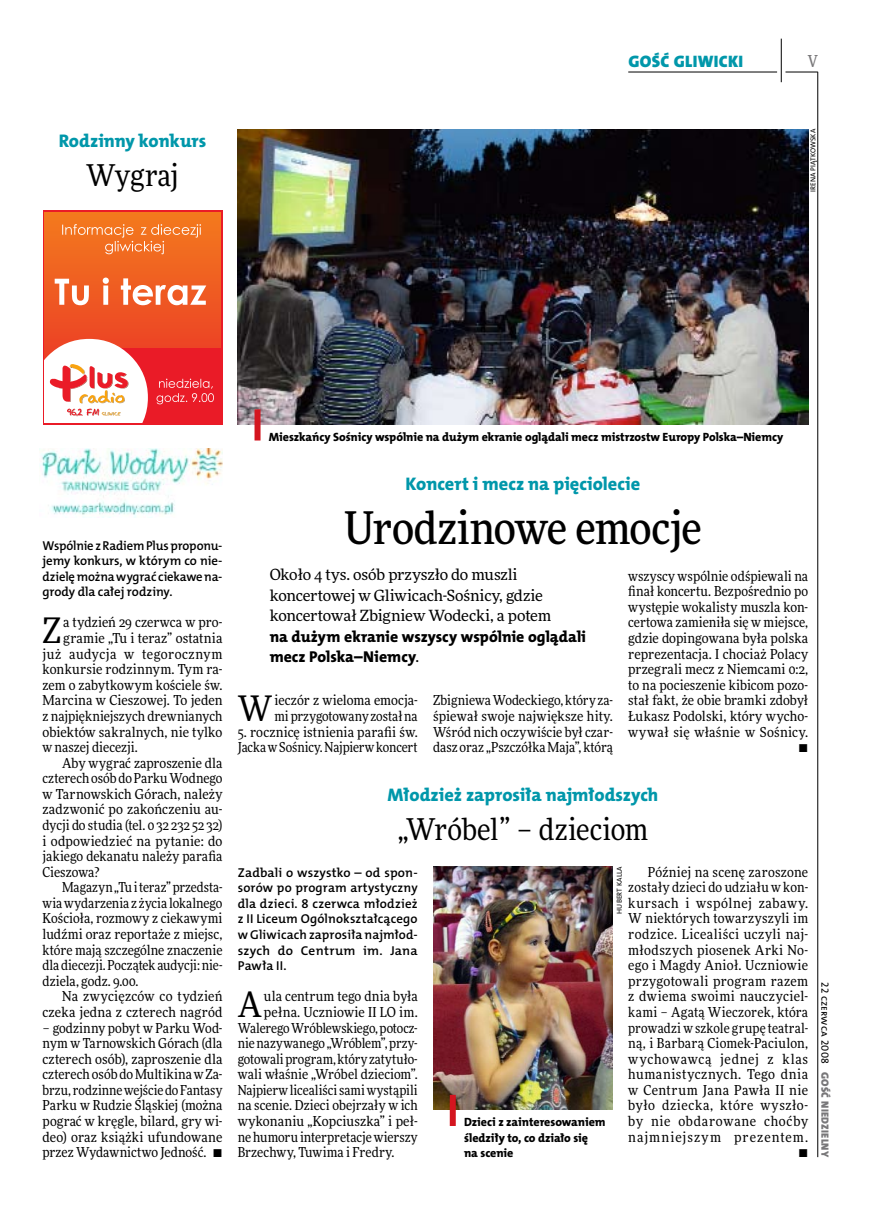
<style>
.page{position:relative;width:872px;height:1221px;background:#fff}
.page>*{position:absolute;margin:0;border:0;box-sizing:border-box;transform-origin:0 0}
.t1{font:500 45px "Freeday Narrow";letter-spacing:-.015em;color:#000}
.t2{font:35.25px "Freeday Narrow News";color:#000}
.t3{font:30px "Freeday Narrow News";letter-spacing:-.005em;color:#000}
.t4{font:18.3px "The Mix HP8 Ex Bld";color:#0097aa}
.t5{font:16.65px "The Mix HP9 Blk";letter-spacing:.02em;color:#0097aa}
.t6{font:500 16.5px "Freeday Narrow";color:#787779;scale:.9 1}
.t7{font:15.75px/20.4px "The Mix HP8 Ex Bld";color:#000}
.t8{font:15.45px/20.4px "Freeday News";letter-spacing:-.01em;color:#000}
.t9{font:13.8px/15.6px "Freeday Narrow News";letter-spacing:.01em;color:#000;text-align:justify}
.t10{font:13.8px/15.6px "Freeday Narrow News";letter-spacing:.03em;color:#000;text-align:right}
.t11{font:13.8px "Freeday Narrow News";letter-spacing:-.01em;color:#000}
.t12{font:13.8px "Freeday Narrow News";letter-spacing:.035em;color:#000}
.t13{font:12.9px/15.6px "The Mix HP6 Se Bld";color:#000;text-align:justify}
.t14{font:12px/15.6px "The Mix HP8 Ex Bld";letter-spacing:-.005em;color:#000}
.t15{font:10.5px "The Mix HP9 Blk";letter-spacing:.025em;color:#787779}
.t16{font:10.5px "The Mix HP5 Plain";letter-spacing:.015em;color:#000}
.t17{font:7.2px "The Mix HP5 Plain";letter-spacing:.015em;color:#000}
.s1{font-family:"Freeday News";font-size:15.45px}
</style>
<div class="page">
<hr style="left:817px;top:72px;width:1px;height:1084px;background:#000">
<hr style="left:781px;top:39px;width:1px;height:43px;background:#000">
<hr style="left:785px;top:72px;width:32px;height:1px;background:#000">
<hr style="left:628px;top:72px;width:149px;height:1px;background:#000">
<div style="left:43px;top:211px;width:179px;height:214px;background:linear-gradient(to right,#ea1b27,#ea1b27)"></div>
<svg style="left:45px;top:213px;width:175px;height:135px;background:#ef5d21"></svg>
<div style="left:62px;top:348px;width:158px;height:75px;background:#ea1b27"></div>
<svg style="left:45px;top:339px;width:103px;height:84px"></svg>
<svg style="left:62px;top:224px;width:139px;height:30px;background:#f38039"></svg>
<svg style="left:156px;top:378px;width:58px;height:26px"></svg>
<svg style="left:55px;top:277px;width:151px;height:28px"></svg>
<img style="left:41px;top:448px;width:181px;height:70px">
<img style="left:238px;top:130px;width:570px;height:294px">
<div style="left:254px;top:409px;width:6px;height:31px;background:#d4151f"></div>
<img style="left:433px;top:866px;width:180px;height:243px">
<div style="left:450px;top:1094px;width:6px;height:31px;background:#d4151f"></div>
<h3 class="t4" style="left:59px;top:129px;width:149px">Rodzinny konkurs</h3>
<h3 class="t3" style="left:86px;top:156px;width:94px">Wygraj</h3>
<p class="t5" style="left:628px;top:50px;width:116px">GOŚĆ GLIWICKI</p>
<p class="t6" style="left:807px;top:50px;width:13px">V</p>
<p class="t17" style="left:808px;top:192px;width:65px;rotate:-90deg">I rena Piątkowska</p>
<p class="t13" style="left:43px;top:537px;width:181px">Wspólnie zRadiem Plus proponu&shy;jemy konkurs, w którym co nie&shy;dzielę można wygrać ciekawe na&shy;grody dla całej rodziny.</p>
<h2 class="t2" style="left:43px;top:608px;width:20px">Z</h2>
<p class="t9" style="left:63px;top:614px;width:161px">a tydzień 29 czerwca w pro-</p>
<p class="t9" style="left:63px;top:630px;width:161px">gramie „Tu i teraz” ostatnia</p>
<p class="t12" style="left:43px;top:645px;width:181px">już audycja w tegorocznym</p>
<p class="t9" style="left:43px;top:661px;width:181px">konkursie rodzinnym. Tym ra-</p>
<p class="t9" style="left:43px;top:677px;width:181px">zem o zabytkowym kościele św.</p>
<p class="t9" style="left:43px;top:692px;width:181px">Marcina w Cieszowej. To jeden</p>
<p class="t9" style="left:43px;top:708px;width:181px">z najpiękniejszych drewnianych</p>
<p class="t9" style="left:43px;top:723px;width:181px">obiektów sakralnych, nie tylko</p>
<p class="t9" style="left:43px;top:739px;width:97px">w naszej diecezji.</p>
<p class="t9" style="left:62px;top:754px;width:162px">Aby wygrać zaproszenie dla</p>
<p class="t9" style="left:43px;top:770px;width:181px">czterech osób do Parku Wodnego</p>
<p class="t9" style="left:43px;top:786px;width:181px">w Tarnowskich Górach, należy</p>
<p class="t9" style="left:43px;top:801px;width:181px">zadzwonić po zakończeniu au-</p>
<p class="t9" style="left:43px;top:817px;width:181px">dycji do studia (tel. 0 32 232 52 32)</p>
<p class="t9" style="left:43px;top:832px;width:181px">i odpowiedzieć na pytanie: do</p>
<p class="t9" style="left:43px;top:848px;width:181px">jakiego dekanatu należy parafia</p>
<p class="t9" style="left:43px;top:863px;width:58px">Cieszowa?</p>
<p class="t9" style="left:62px;top:879px;width:162px">Magazyn „Tu iteraz” przedsta-</p>
<p class="t9" style="left:43px;top:895px;width:181px">wia wydarzenia z życia lokalnego</p>
<p class="t9" style="left:43px;top:910px;width:181px">Kościoła, rozmowy z ciekawymi</p>
<p class="t9" style="left:43px;top:926px;width:181px">ludźmi oraz reportaże z miejsc,</p>
<p class="t9" style="left:43px;top:941px;width:181px">które mają szczególne znaczenie</p>
<p class="t9" style="left:43px;top:957px;width:181px">dla diecezji. Początek audycji: nie-</p>
<p class="t9" style="left:43px;top:972px;width:97px">dziela, godz. 9.00.</p>
<p class="t9" style="left:62px;top:988px;width:162px">Na zwycięzców co tydzień</p>
<p class="t9" style="left:43px;top:1004px;width:181px">czeka jedna z czterech nagród</p>
<p class="t9" style="left:43px;top:1019px;width:181px">– godzinny pobyt w Parku Wod&shy;nym w Tarnowskich Górach (dla czterech osób), zaproszenie dla czterech osób do Multikina w Za&shy;brzu, rodzinne wejście do Fantasy Parku w Rudzie Śląskiej (można pograć w kręgle, bilard, gry wi&shy;deo) oraz książki ufundowane przez Wydawnictwo Jedność. •</p>
<p class="t14" style="left:269px;top:429px;width:516px">Mieszkańcy Sośnicy wspólnie na dużym ekranie oglądali mecz mistrzostw Europy Polska–Niemcy</p>
<h3 class="t4" style="left:405px;top:471px;width:236px">Koncert i mecz na pięciolecie</h3>
<h1 class="t1" style="left:344px;top:500px;width:359px">Urodzinowe emocje</h1>
<p class="t8" style="left:270px;top:564px;width:283px">Około 4 tys. osób przyszło do muszli koncertowej w Gliwicach-Sośnicy, gdzie koncertował Zbigniew Wodecki, a potem</p>
<p class="t7" style="left:270px;top:626px;width:317px">na dużym ekranie wszyscy wspólnie oglądali mecz Polska–Niemcy<span class="s1">.</span></p>
<h2 class="t2" style="left:238px;top:686px;width:36px">W</h2>
<p class="t9" style="left:274px;top:692px;width:145px">ieczór z wieloma emocja&shy;mi przygotowany został na</p>
<p class="t9" style="left:238px;top:723px;width:181px">5. rocznicę istnienia parafii św.<br>Jacka wSośnicy. Najpierw koncert</p>
<p class="t9" style="left:433px;top:692px;width:181px">Zbigniewa Wodeckiego, który za&shy;śpiewał swoje największe hity.<br>Wśród nich oczywiście był czar&shy;dasz oraz „Pszczółka Maja”, którą</p>
<p class="t9" style="left:628px;top:568px;width:181px;text-align:right">wszyscy wspólnie odśpiewali na finał koncertu. Bezpośrednio po występie wokalisty muszla kon&shy;certowa zamieniła się w miejsce, gdzie dopingowana była polska reprezentacja. I chociaż Polacy przegrali mecz z Niemcami 0:2, to na pocieszenie kibicom pozo&shy;stał fakt, że obie bramki zdobył<br>Łukasz Podolski, który wycho&shy;wywał się właśnie w Sośnicy. •</p>
<h3 class="t4" style="left:387px;top:783px;width:272px">Młodzież zaprosiła najmłodszych</h3>
<h3 class="t3" style="left:398px;top:810px;width:252px">„Wróbel” – dzieciom</h3>
<p class="t13" style="left:238px;top:864px;width:181px">Zadbali o wszystko – od spon&shy;sorów po program artystyczny dla dzieci. 8 czerwca młodzież z II Liceum Ogólnokształcącego w Gliwicach zaprosiła najmłod&shy;szych do Centrum im. Jana Pawła II.</p>
<h2 class="t2" style="left:238px;top:982px;width:26px">A</h2>
<p class="t9" style="left:264px;top:988px;width:155px">ula centrum tego dnia była</p>
<p class="t10" style="left:628px;top:863px;width:181px">Później na scenę zaroszone zostały dzieci do udziału w kon&shy;kursach i wspólnej zabawy.<br>W niektórych towarzyszyli im rodzice. Licealiści uczyli naj&shy;młodszych piosenek Arki No&shy;ego i Magdy Anioł. Uczniowie przygotowali program razem z dwiema swoimi nauczyciel&shy;kami – Agatą Wieczorek, która prowadzi w szkole grupę teatral&shy;ną, i Barbarą Ciomek-Paciulon, wychowawcą jednej z klas humanistycznych. Tego dnia w Centrum Jana Pawła II nie było dziecka, które wyszło&shy;by nie obdarowane choćby najmniejszym prezentem. •</p>
<p class="t17" style="left:614px;top:913px;width:49px;rotate:-90deg">Hubert Kalla</p>
<p class="t9" style="left:264px;top:1004px;width:155px">pełna. Uczniowie II LO im.</p>
<p class="t11" style="left:238px;top:1019px;width:181px">Walerego Wróblewskiego, potocz-</p>
<p class="t9" style="left:238px;top:1035px;width:181px">nie nazywanego „Wróblem”, przy-</p>
<p class="t9" style="left:238px;top:1050px;width:181px">gotowali program, który zatytuło-</p>
<p class="t9" style="left:238px;top:1066px;width:181px">wali właśnie „Wróbel dzieciom”.</p>
<p class="t9" style="left:238px;top:1081px;width:181px">Najpierw licealiści sami wystąpili</p>
<p class="t9" style="left:238px;top:1097px;width:181px">na scenie. Dzieci obejrzały w ich</p>
<p class="t9" style="left:238px;top:1112px;width:181px">wykonaniu „Kopciuszka” i peł-</p>
<p class="t9" style="left:238px;top:1128px;width:181px">ne humoru interpretacje wierszy</p>
<p class="t9" style="left:238px;top:1144px;width:158px">Brzechwy, Tuwima i Fredry.</p>
<p class="t14" style="left:464px;top:1114px;width:142px">Dzieci z zainteresowaniem śledziły to, co działo się na scenie</p>
<p class="t16" style="left:832px;top:982px;width:83px;rotate:90deg">22 czerwca 2008</p>
<p class="t15" style="left:832px;top:1071px;width:87px;rotate:90deg">GOŚĆ NIEDZIELNY</p>
</div>
